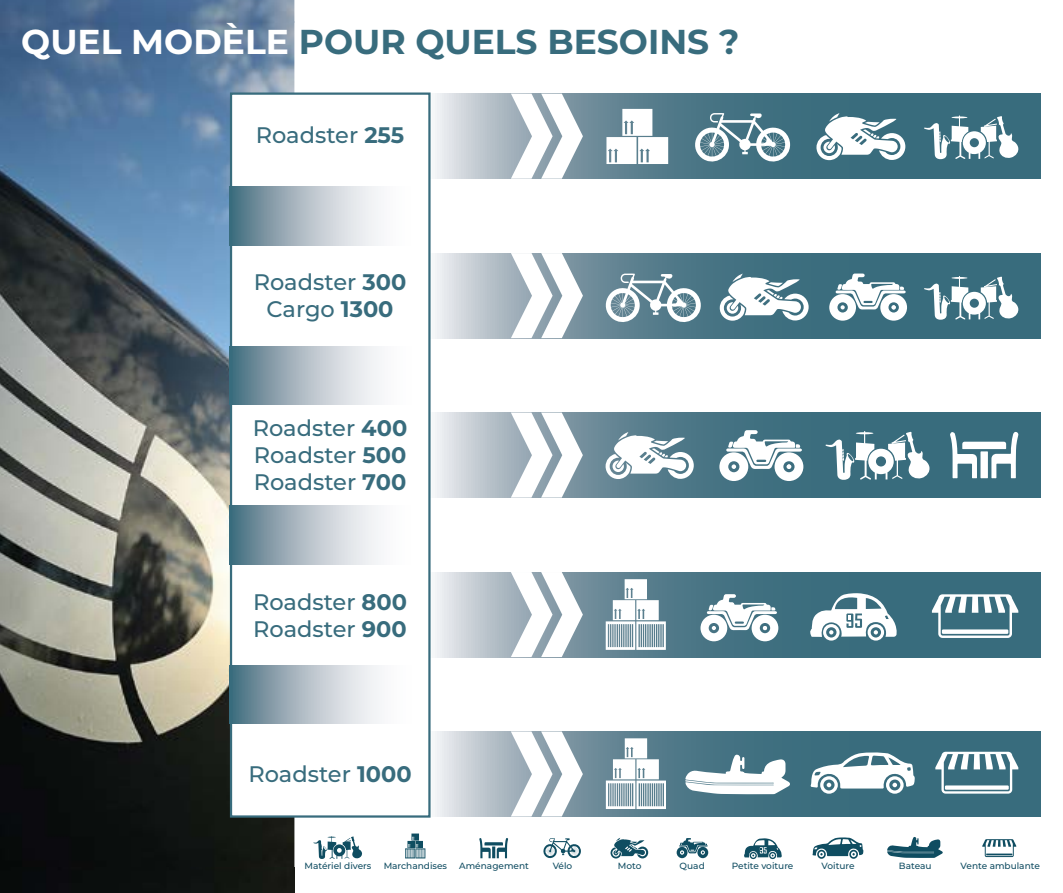
<style>
.page{position:relative;width:1063px;height:893px;background:#fff}
.page>*{position:absolute;margin:0;border:0;box-sizing:border-box;transform-origin:0 0}
.t1{font:700 34.5px "Montserrat";color:#386c7d}
.t2{font:500 22.5px/27px "Montserrat";color:#386c7d;text-align:center}
.t3{font:500 9px "Montserrat";color:#114d62}
.s1{color:#fff}
.s2{font-weight:700}
</style>
<div class="page">
<img style="left:0;top:23px;width:294px;height:845px">
<img style="left:0;top:0;width:294px;height:23px">
<img style="left:0;top:868px;width:294px;height:25px">
<div style="left:231px;top:94px;width:198px;height:722px;background:#fff"></div>
<svg style="left:435px;top:94px;width:606px;height:85px;background:#628896"></svg>
<svg style="left:435px;top:572px;width:606px;height:85px;background:#608695"></svg>
<svg style="left:435px;top:413px;width:606px;height:85px;background:#628896"></svg>
<svg style="left:435px;top:253px;width:606px;height:85px;background:#628896"></svg>
<svg style="left:435px;top:731px;width:606px;height:85px;background:#608795"></svg>
<svg style="left:233px;top:187px;width:146px;height:58px;background:#acbac3"></svg>
<svg style="left:233px;top:346px;width:147px;height:59px;background:#acbbc4"></svg>
<svg style="left:233px;top:506px;width:146px;height:58px;background:#acbac3"></svg>
<svg style="left:233px;top:665px;width:147px;height:58px;background:#acbbc4"></svg>
<svg style="left:511px;top:253px;width:72px;height:85px"></svg>
<svg style="left:511px;top:572px;width:72px;height:85px"></svg>
<svg style="left:511px;top:731px;width:72px;height:85px"></svg>
<svg style="left:511px;top:94px;width:72px;height:85px"></svg>
<svg style="left:511px;top:413px;width:72px;height:85px"></svg>
<div style="left:230px;top:92px;width:201px;height:726px;border:2px solid #386c7d"></div>
<svg style="left:598px;top:273px;width:103px;height:54px"></svg>
<svg style="left:720px;top:274px;width:89px;height:47px"></svg>
<svg style="left:606px;top:432px;width:88px;height:47px"></svg>
<svg style="left:829px;top:274px;width:78px;height:47px"></svg>
<svg style="left:719px;top:430px;width:84px;height:51px"></svg>
<svg style="left:700px;top:594px;width:78px;height:47px"></svg>
<svg style="left:950px;top:431px;width:69px;height:47px"></svg>
<svg style="left:606px;top:579px;width:60px;height:71px"></svg>
<svg style="left:606px;top:109px;width:62px;height:55px"></svg>
<svg style="left:606px;top:738px;width:60px;height:71px"></svg>
<svg style="left:810px;top:752px;width:105px;height:42px"></svg>
<svg style="left:932px;top:594px;width:86px;height:44px"></svg>
<svg style="left:935px;top:752px;width:83px;height:42px"></svg>
<svg style="left:685px;top:754px;width:106px;height:40px"></svg>
<svg style="left:826px;top:431px;width:105px;height:49px"></svg>
<svg style="left:924px;top:276px;width:95px;height:44px"></svg>
<svg style="left:924px;top:116px;width:95px;height:43px"></svg>
<svg style="left:687px;top:113px;width:103px;height:54px"></svg>
<svg style="left:816px;top:113px;width:89px;height:47px"></svg>
<svg style="left:611px;top:838px;width:37px;height:20px"></svg>
<svg style="left:479px;top:838px;width:29px;height:20px"></svg>
<svg style="left:543px;top:838px;width:38px;height:21px"></svg>
<svg style="left:405px;top:833px;width:20px;height:25px"></svg>
<svg style="left:812px;top:837px;width:51px;height:22px"></svg>
<svg style="left:677px;top:838px;width:31px;height:20px"></svg>
<svg style="left:982px;top:839px;width:34px;height:18px"></svg>
<svg style="left:887px;top:837px;width:56px;height:21px"></svg>
<svg style="left:313px;top:836px;width:49px;height:23px"></svg>
<svg style="left:744px;top:838px;width:38px;height:21px"></svg>
<svg style="left:808px;top:593px;width:91px;height:48px"></svg>
<h1 class="t1" style="left:21px;top:17px;width:720px"><span class="s1">QUEL MODÈLE</span> POUR QUELS BESOINS ?</h1>
<p class="t2" style="left:256px;top:121px;width:150px">Roadster <span class="s2">255</span></p>
<p class="t2" style="left:254px;top:268px;width:154px">Roadster <span class="s2">300<br></span>Cargo <span class="s2">1300</span></p>
<p class="t2" style="left:253px;top:413px;width:156px;text-align:justify">Roadster <span class="s2">400<br></span>Roadster <span class="s2">500<br></span>Roadster <span class="s2">700</span></p>
<p class="t2" style="left:253px;top:587px;width:156px;text-align:left">Roadster <span class="s2">800<br></span>Roadster <span class="s2">900</span></p>
<p class="t2" style="left:248px;top:760px;width:165px">Roadster <span class="s2">1000</span></p>
<p class="t3" style="left:305px;top:859px;width:68px">Matériel divers</p>
<p class="t3" style="left:384px;top:859px;width:65px">Marchandises</p>
<p class="t3" style="left:459px;top:859px;width:71px">Aménagement</p>
<p class="t3" style="left:553px;top:859px;width:21px">Vélo</p>
<p class="t3" style="left:618px;top:859px;width:25px">Moto</p>
<p class="t3" style="left:680px;top:859px;width:27px">Quad</p>
<p class="t3" style="left:732px;top:859px;width:63px">Petite voiture</p>
<p class="t3" style="left:822px;top:859px;width:35px">Voiture</p>
<p class="t3" style="left:899px;top:859px;width:34px">Bateau</p>
<p class="t3" style="left:961px;top:859px;width:81px">Vente ambulante</p>
</div>
